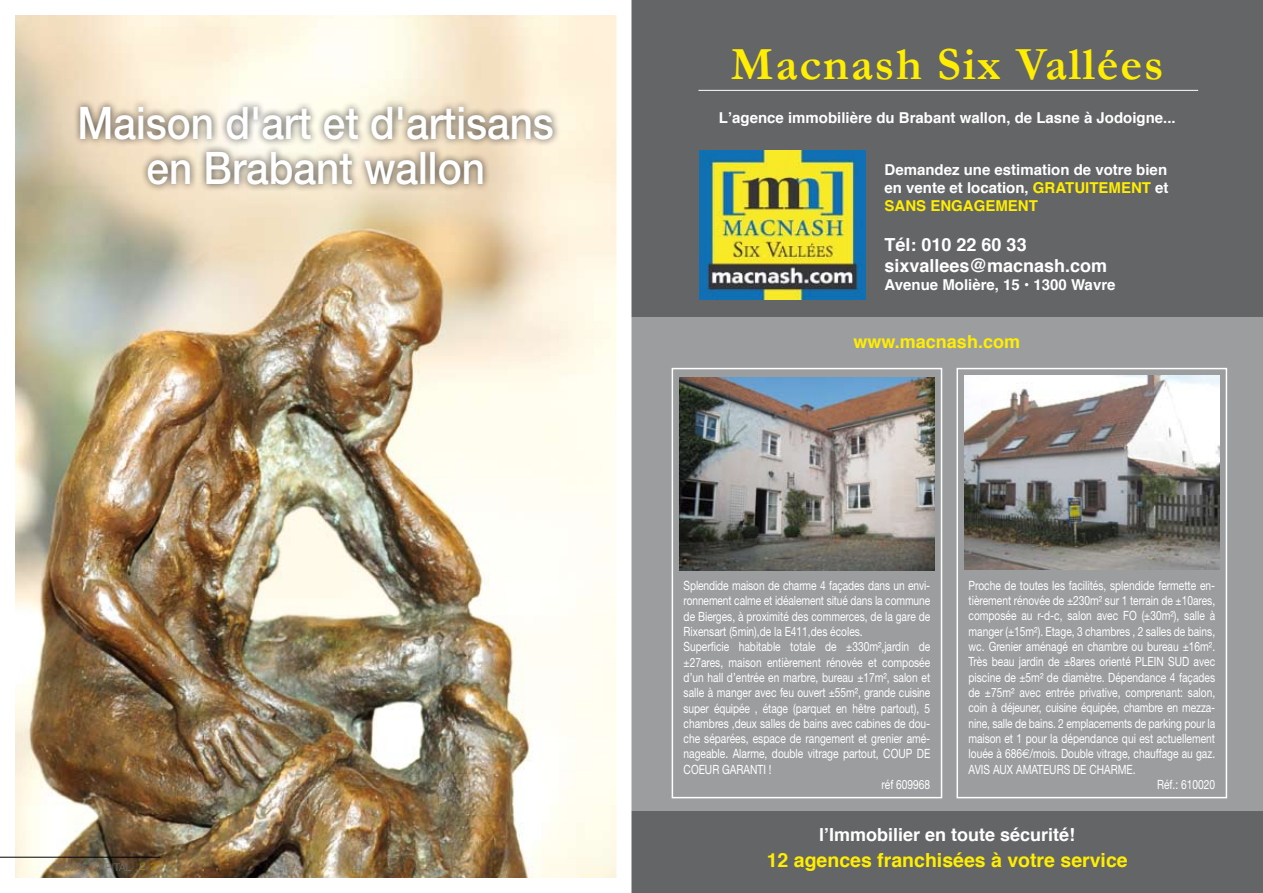
<style>
.page{position:relative;width:1263px;height:893px;background:#fff}
.page>*{position:absolute;margin:0;border:0;box-sizing:border-box;transform-origin:0 0}
.t1{font:700 46.5px "Garamond";letter-spacing:.04em;color:#ffee01}
.t2{font:500 45px/45px "Helvetica Neue";color:#fff;text-align:center;scale:.9 1}
.t3{font:700 19.5px "Helvetica";color:#ffee01}
.t4{font:700 18px/21.6px "Helvetica";color:#fff}
.t5{font:700 18px "Helvetica";color:#ffee01}
.t6{font:700 15px/18px "Helvetica";color:#fff;text-align:justify}
.t7{font:12.75px "Helvetica Neue";color:#fff;scale:.8 1}
.t8{font:300 10.5px "Helvetica Neue";color:#707173}
.t9{font:300 10.5px "Helvetica Neue";color:#9e9100}
.s1{color:#ffee01}
.s2{font-family:"Euro Sans"}
</style>
<div class="page">
<div style="left:631px;top:0;width:632px;height:893px;background:#646567"></div>
<div style="left:631px;top:317px;width:632px;height:494px;background:#9c9d9f"></div>
<img style="left:699px;top:151px;width:166px;height:149px">
<div style="left:956px;top:368px;width:271px;height:430px;border:2px solid #fff"></div>
<div style="left:672px;top:368px;width:270px;height:430px;border:2px solid #fff"></div>
<img style="left:679px;top:377px;width:255px;height:194px">
<img style="left:964px;top:375px;width:255px;height:194px">
<hr style="left:698px;top:90px;width:500px;height:1px;background:#fff">
<img style="left:16px;top:16px;width:599px;height:861px">
<div style="left:73px;top:99px;width:487px;height:93px;background:#000;opacity:.75"></div>
<hr style="left:0;top:857px;width:161px;height:1px;background:#000">
<h2 class="t2" style="left:77px;top:100px;width:531px">Maison d'art et d'artisans en Brabant wallon</h2>
<p class="t8" style="left:53px;top:860px;width:74px">WAVRE CApital</p>
<p class="t9" style="left:140px;top:860px;width:18px">2 2</p>
<h1 class="t1" style="left:731px;top:37px;width:434px">Macnash Six Vallées</h1>
<p class="t6" style="left:719px;top:108px;width:458px">L’agence immobilière du Brabant wallon, de Lasne à Jodoigne...</p>
<p class="t6" style="left:884px;top:160px;width:285px">Demandez une estimation de votre bien en vente et location, <span class="s1">GRATUITEMENT</span> et <span class="s1">SANS ENGAGEMENT</span></p>
<h3 class="t4" style="left:884px;top:232px;width:224px">Tél: 010 22 60 33 sixvallees@macnash.com</h3>
<p class="t6" style="left:884px;top:275px;width:232px">Avenue Molière, 15 • 1300 Wavre</p>
<h3 class="t5" style="left:853px;top:326px;width:168px">www.macnash.com</h3>
<p class="t7" style="left:684px;top:578px;width:310px">Splendide maison de charme 4 façades dans un envi-</p>
<p class="t7" style="left:684px;top:593px;width:310px">ronnement calme et idéalement situé dans la commune</p>
<p class="t7" style="left:684px;top:609px;width:310px">de Bierges, à proximité des commerces, de la gare de</p>
<p class="t7" style="left:684px;top:624px;width:225px">Rixensart (5min),de la E411,des écoles.</p>
<p class="t7" style="left:684px;top:639px;width:310px">Superficie habitable totale de ±330m²,jardin de</p>
<p class="t7" style="left:684px;top:654px;width:310px">±27ares, maison entièrement rénovée et composée</p>
<p class="t7" style="left:684px;top:670px;width:310px">d’un hall d’entrée en marbre, bureau ±17m², salon et</p>
<p class="t7" style="left:684px;top:685px;width:310px">salle à manger avec feu ouvert ±55m², grande cuisine</p>
<p class="t7" style="left:684px;top:700px;width:310px">super équipée , étage (parquet en hêtre partout), 5</p>
<p class="t7" style="left:684px;top:716px;width:310px">chambres ,deux salles de bains avec cabines de dou-</p>
<p class="t7" style="left:684px;top:731px;width:310px">che séparées, espace de rangement et grenier amé-</p>
<p class="t7" style="left:684px;top:746px;width:310px">nageable. Alarme, double vitrage partout, COUP DE</p>
<p class="t7" style="left:684px;top:762px;width:111px">COEUR GARANTI !</p>
<p class="t7" style="left:881px;top:777px;width:62px">réf 609968</p>
<p class="t7" style="left:968px;top:578px;width:310px">Proche de toutes les facilités, splendide fermette en-</p>
<p class="t7" style="left:968px;top:593px;width:310px">tièrement rénovée de ±230m² sur 1 terrain de ±10ares,</p>
<p class="t7" style="left:968px;top:608px;width:310px">composée au r-d-c, salon avec FO (±30m²), salle à</p>
<p class="t7" style="left:968px;top:624px;width:310px">manger (±15m²). Etage, 3 chambres , 2 salles de bains,</p>
<p class="t7" style="left:968px;top:639px;width:310px">wc. Grenier aménagé en chambre ou bureau ±16m².</p>
<p class="t7" style="left:968px;top:654px;width:310px">Très beau jardin de ±8ares orienté PLEIN SUD avec</p>
<p class="t7" style="left:968px;top:669px;width:310px">piscine de ±5m² de diamètre. Dépendance 4 façades</p>
<p class="t7" style="left:968px;top:685px;width:310px">de ±75m² avec entrée privative, comprenant: salon,</p>
<p class="t7" style="left:968px;top:700px;width:310px">coin à déjeuner, cuisine équipée, chambre en mezza-</p>
<p class="t7" style="left:968px;top:715px;width:310px">nine, salle de bains. 2 emplacements de parking pour la</p>
<p class="t7" style="left:968px;top:731px;width:310px">maison et 1 pour la dépendance qui est actuellement</p>
<p class="t7" style="left:968px;top:746px;width:310px">louée à 686<span class="s2">€</span>/mois. Double vitrage, chauffage au gaz.</p>
<p class="t7" style="left:968px;top:761px;width:210px">AVIS AUX AMATEURS DE CHARME.</p>
<p class="t7" style="left:1157px;top:777px;width:74px">Réf.: 610020</p>
<h3 class="t4" style="left:819px;top:823px;width:258px">l’Immobilier en toute sécurité!</h3>
<h3 class="t3" style="left:767px;top:842px;width:362px">12 agences franchisées à votre service</h3>
</div>
